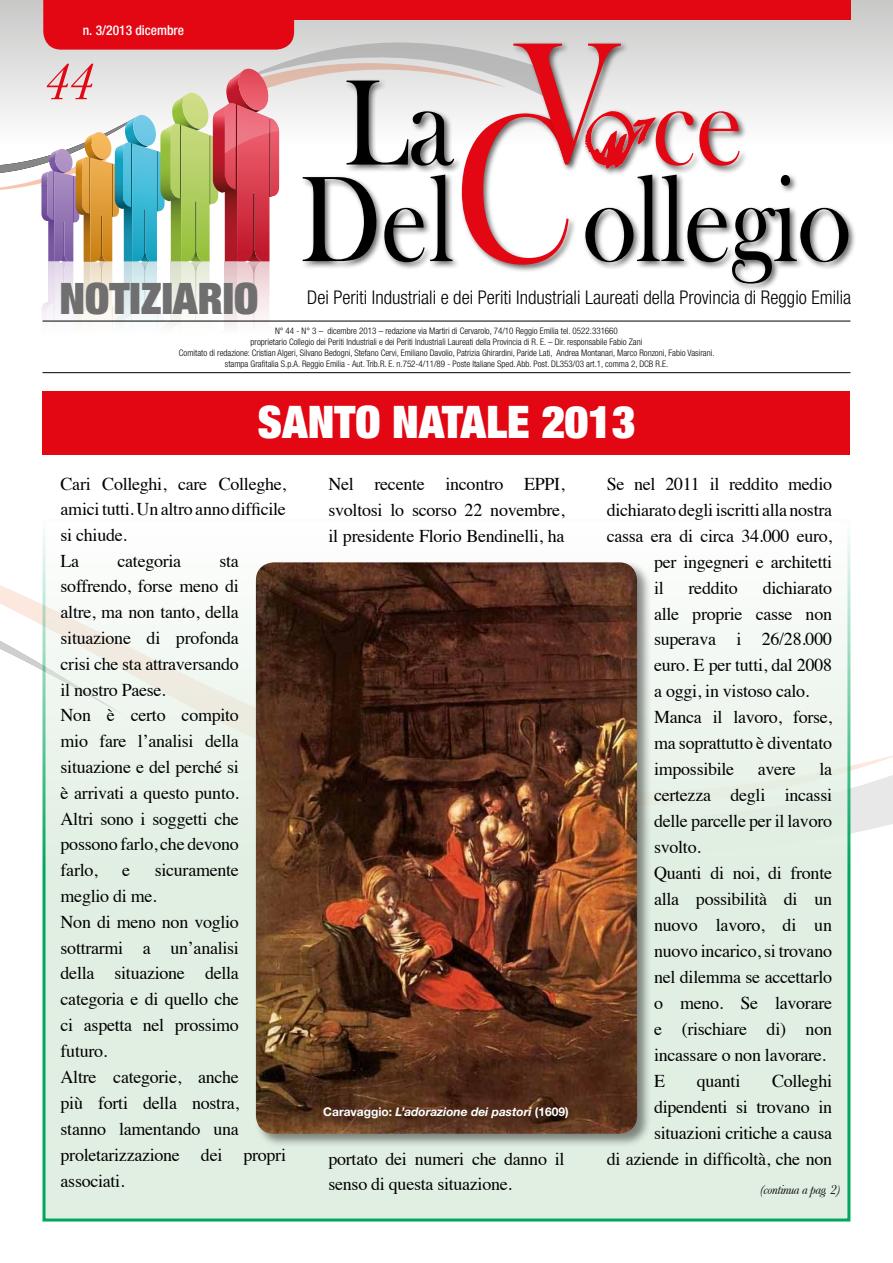
<style>
.page{position:relative;width:893px;height:1263px;background:#fff}
.page>*{position:absolute;margin:0;border:0;box-sizing:border-box;transform-origin:0 0}
.t1{font:126px "Bask Old Face";letter-spacing:-.01em;color:#000;scale:.83 1}
.t2{font:italic 54px "Baskerville";color:#e30613}
.t3{font:900 expanded 45px "Helvetica Neue";color:#fff}
.t4{font:900 expanded 43.5px "Helvetica Neue";color:#706f6f}
.t5{font:300 condensed 18.9px "Helvetica Neue";color:#000}
.t6{font:18px/26px "Times";letter-spacing:-.015em;color:#000}
.t7{font:500 condensed 13.5px "Helvetica Neue";color:#fff}
.t8{font:italic 13.5px "Baskerville";letter-spacing:-.03em;color:#000}
.t9{font:italic 700 12px "Helvetica Neue";color:#fff}
.t10{font:300 condensed 9px/10.8px "Helvetica Neue";color:#000;text-align:center}
.s1{font-size:181.5px;color:#e30613}
.s2{color:#e30613}
.s3{font-size:215.85px;color:#e30613}
.s4{font-style:normal}
</style>
<div class="page">
<svg style="left:42px;top:547px;width:851px;height:308px"></svg>
<svg style="left:0;top:555px;width:43px;height:160px"></svg>
<svg style="left:546px;top:0;width:347px;height:121px"></svg>
<div style="left:459px;top:111px;width:118px;height:162px;background:#000;opacity:.6"></div>
<div style="left:582px;top:172px;width:275px;height:120px;background:#000;opacity:.6"></div>
<hr style="left:43px;top:321px;width:807px;height:1px;background:#000">
<hr style="left:43px;top:372px;width:807px;height:1px;background:#000">
<div style="left:276px;top:0;width:574px;height:20px;background:#e30613"></div>
<svg style="left:0;top:0;width:546px;height:327px"></svg>
<div style="left:344px;top:41px;width:284px;height:133px;background:#000;opacity:.6"></div>
<div style="left:582px;top:108px;width:81px;height:69px;background:#000;opacity:.6"></div>
<svg style="left:585px;top:111px;width:60px;height:58px"></svg>
<div style="left:653px;top:109px;width:95px;height:65px;background:#000;opacity:.6"></div>
<div style="left:43px;top:391px;width:807px;height:64px;background:#e30613"></div>
<div style="left:43px;top:519px;width:807px;height:702px;background:linear-gradient(to bottom,#f6f9f6,#daebdb);border:3px solid #00a75d"></div>
<div style="left:254px;top:560px;width:397px;height:588px;background:#000;opacity:.45"></div>
<img style="left:256px;top:562px;width:381px;height:572px">
<p class="t7" style="left:83px;top:22px;width:103px">n. 3/2013 dicembre</p>
<h1 class="t1" style="left:344px;top:54px;width:483px">La <span class="s1">V</span> <span class="s2">ce</span></h1>
<h2 class="t2" style="left:43px;top:50px;width:53px">44</h2>
<h1 class="t1" style="left:300px;top:150px;width:666px">Del<span class="s3">C</span>ollegio</h1>
<h3 class="t4" style="left:59px;top:271px;width:200px">NOTIZIARIO</h3>
<p class="t5" style="left:307px;top:287px;width:545px">Dei Periti Industriali e dei Periti Industriali Laureati della Provincia di Reggio Emilia</p>
<p class="t10" style="left:179px;top:326px;width:537px">N° 44 - N° 3 – dicembre 2013 – redazione via Martiri di Cervarolo, 74/10 Reggio Emilia tel. 0522.331660<br>proprietario Collegio dei Periti Industriali e dei Periti Industriali Laureati della Provincia di R. E. – Dir. responsabile Fabio Zani<br>Comitato di redazione: Cristian Algeri, Silvano Bedogni, Stefano Cervi, Emiliano Davolio, Patrizia Ghirardini, Paride Lati, Andrea Montanari, Marco Ronzoni, Fabio Vasirani. stampa Grafitalia S.p.A. Reggio Emilia - Aut. Trib.R. E. n.752-4/11/89 - Poste Italiane Sped. Abb. Post. DL353/03 art.1, comma 2, DCB R.E.</p>
<h3 class="t3" style="left:258px;top:393px;width:379px">SANTO NATALE 2013</h3>
<p class="t6" style="left:61px;top:469px;width:227px">Cari Colleghi, care Colleghe, amici tutti. Un altro anno difficile si chiude.<br>La</p>
<p class="t6" style="left:328px;top:469px;width:238px;text-align:justify">Nel recente incontro EPPI, svoltosi lo scorso 22 novembre, il presidente Florio Bendinelli, ha</p>
<p class="t6" style="left:607px;top:469px;width:227px">Se nel 2011 il reddito medio</p>
<p class="t6" style="left:607px;top:495px;width:227px">dichiarato degli iscritti alla nostra</p>
<p class="t6" style="left:607px;top:521px;width:227px">cassa era di circa 34.000 euro,</p>
<p class="t6" style="left:654px;top:547px;width:180px">per ingegneri e architetti</p>
<p class="t6" style="left:654px;top:573px;width:11px">il</p>
<p class="t6" style="left:689px;top:573px;width:51px">reddito</p>
<p class="t6" style="left:118px;top:546px;width:65px">categoria</p>
<p class="t6" style="left:61px;top:546px;width:180px;text-indent:159px">sta soffrendo, forse meno di altre, ma non tanto, della situazione di profonda crisi che sta attraversando il nostro Paese.<br>Non è certo compito mio fare l’analisi della situazione e del perché si è arrivati a questo punto.<br>Altri sono i soggetti che possono farlo, che devono farlo,</p>
<p class="t6" style="left:654px;top:573px;width:179px;text-indent:109px">dichiarato alle proprie casse non superava i 26/28.000 euro. E per tutti, dal 2008 a oggi, in vistoso calo.<br>Manca il lavoro, forse, ma soprattutto è diventato impossibile</p>
<p class="t6" style="left:654px;top:755px;width:180px;text-indent:165px">la certezza degli incassi delle parcelle per il lavoro svolto.<br>Quanti di noi, di fronte alla possibilità di un nuovo lavoro, di un nuovo incarico, si trovano nel dilemma se accettarlo o meno. Se lavorare e (rischiare di) non incassare o non lavorare.<br>E</p>
<p class="t6" style="left:758px;top:755px;width:39px">avere</p>
<p class="t6" style="left:61px;top:856px;width:227px;text-indent:94px">sicuramente meglio di me.<br>Non di meno non voglio sottrarmi a un’analisi<br>della situazione della categoria e di quello che<br>ci aspetta nel prossimo futuro.<br>Altre categorie, anche<br>più forti della nostra, stanno lamentando una proletarizzazione dei propri associati.</p>
<p class="t6" style="left:122px;top:855px;width:9px">e</p>
<p class="t6" style="left:607px;top:1066px;width:227px;text-align:right">Colleghi<br>dipendenti si trovano in situazioni critiche a causa<br>di aziende in difficoltà, che non</p>
<p class="t8" style="left:760px;top:1182px;width:82px">(continua a pag. 2)</p>
<p class="t6" style="left:697px;top:1066px;width:45px">quanti</p>
<p class="t9" style="left:323px;top:1105px;width:247px"><span class="s4">Caravaggio:</span> L’adorazione dei pastori <span class="s4">(1609)</span></p>
<p class="t6" style="left:328px;top:1144px;width:237px">portato dei numeri che danno il senso di questa situazione.</p>
</div>
